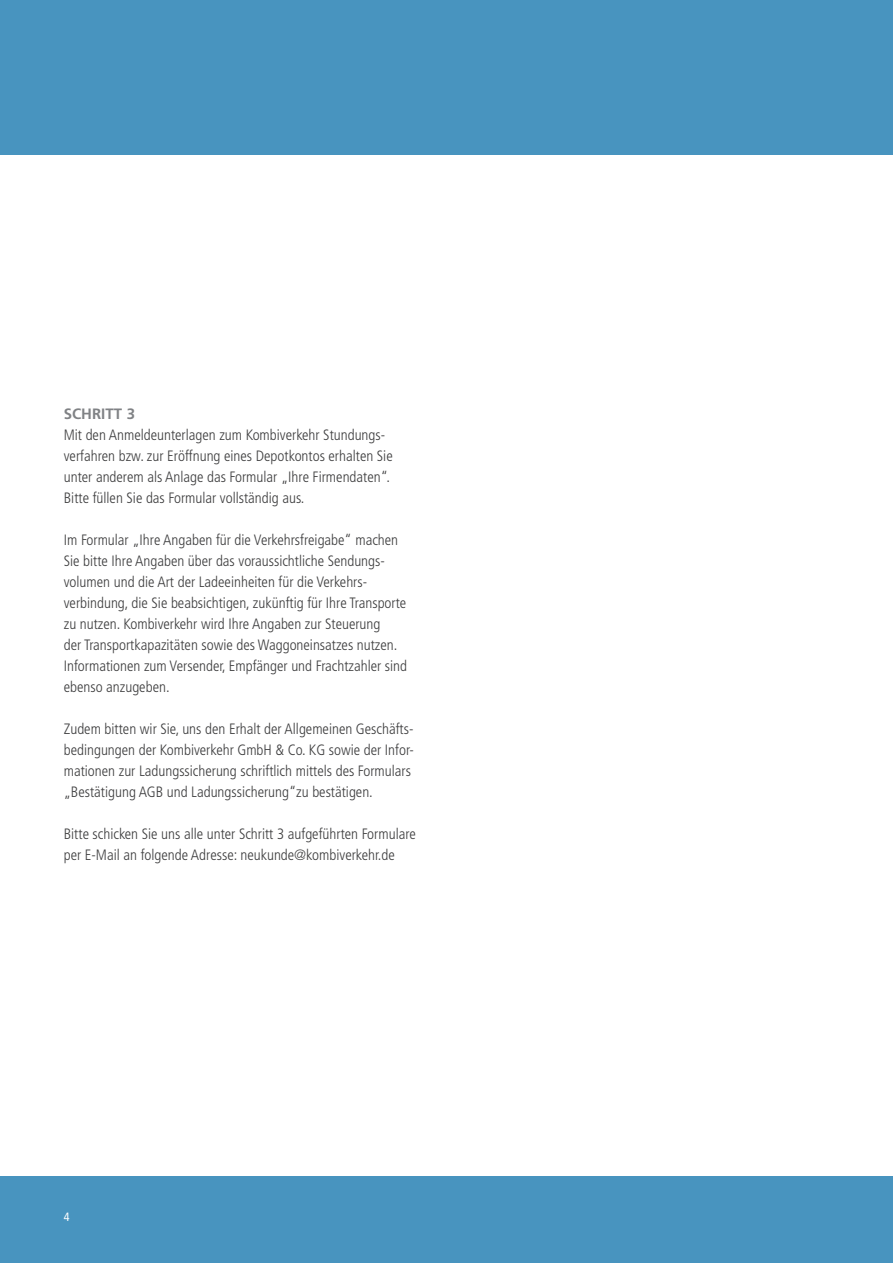
<style>
.page{position:relative;width:893px;height:1263px;background:#fff}
.page>*{position:absolute;margin:0;border:0;box-sizing:border-box;transform-origin:0 0}
.t1{font:300 condensed 15px/21px "Frutiger";color:#3e3e3f}
.t2{font:700 15px "Frutiger";color:#808285}
.t3{font:condensed 12px "Frutiger";color:#fff}
</style>
<div class="page">
<div style="left:0;top:0;width:893px;height:155px;background:#4894bf"></div>
<div style="left:0;top:1176px;width:893px;height:87px;background:#4894bf"></div>
<p class="t2" style="left:64px;top:405px;width:73px">SCHRITT 3</p>
<p class="t1" style="left:64px;top:424px;width:330px">Mit den Anmeldeunterlagen zum Kombiverkehr Stundungs&shy;verfahren bzw. zur Eröffnung eines Depotkontos erhalten Sie unter anderem als Anlage das Formular „Ihre Firmendaten“.<br>Bitte füllen Sie das Formular vollständig aus.</p>
<p class="t1" style="left:64px;top:529px;width:345px">Im Formular „Ihre Angaben für die Verkehrsfreigabe“ machen Sie bitte Ihre Angaben über das voraussichtliche Sendungs&shy;volumen und die Art der Ladeeinheiten für die Verkehrs&shy;verbindung, die Sie beabsichtigen, zukünftig für Ihre Transporte zu nutzen. Kombiverkehr wird Ihre Angaben zur Steuerung<br>der Transportkapazitäten sowie des Waggoneinsatzes nutzen.<br>Informationen zum Versender, Empfänger und Frachtzahler sind ebenso anzugeben.</p>
<p class="t1" style="left:64px;top:718px;width:352px">Zudem bitten wir Sie, uns den Erhalt der Allgemeinen Geschäfts&shy;bedingungen der Kombiverkehr GmbH &amp; Co. KG sowie der Infor&shy;mationen zur Ladungssicherung schriftlich mittels des Formulars „Bestätigung AGB und Ladungssicherung“zu bestätigen.</p>
<p class="t1" style="left:64px;top:823px;width:354px">Bitte schicken Sie uns alle unter Schritt 3 aufgeführten Formulare per E-Mail an folgende Adresse: neukunde@kombiverkehr.de</p>
<p class="t3" style="left:64px;top:1210px;width:7px">4</p>
</div>
